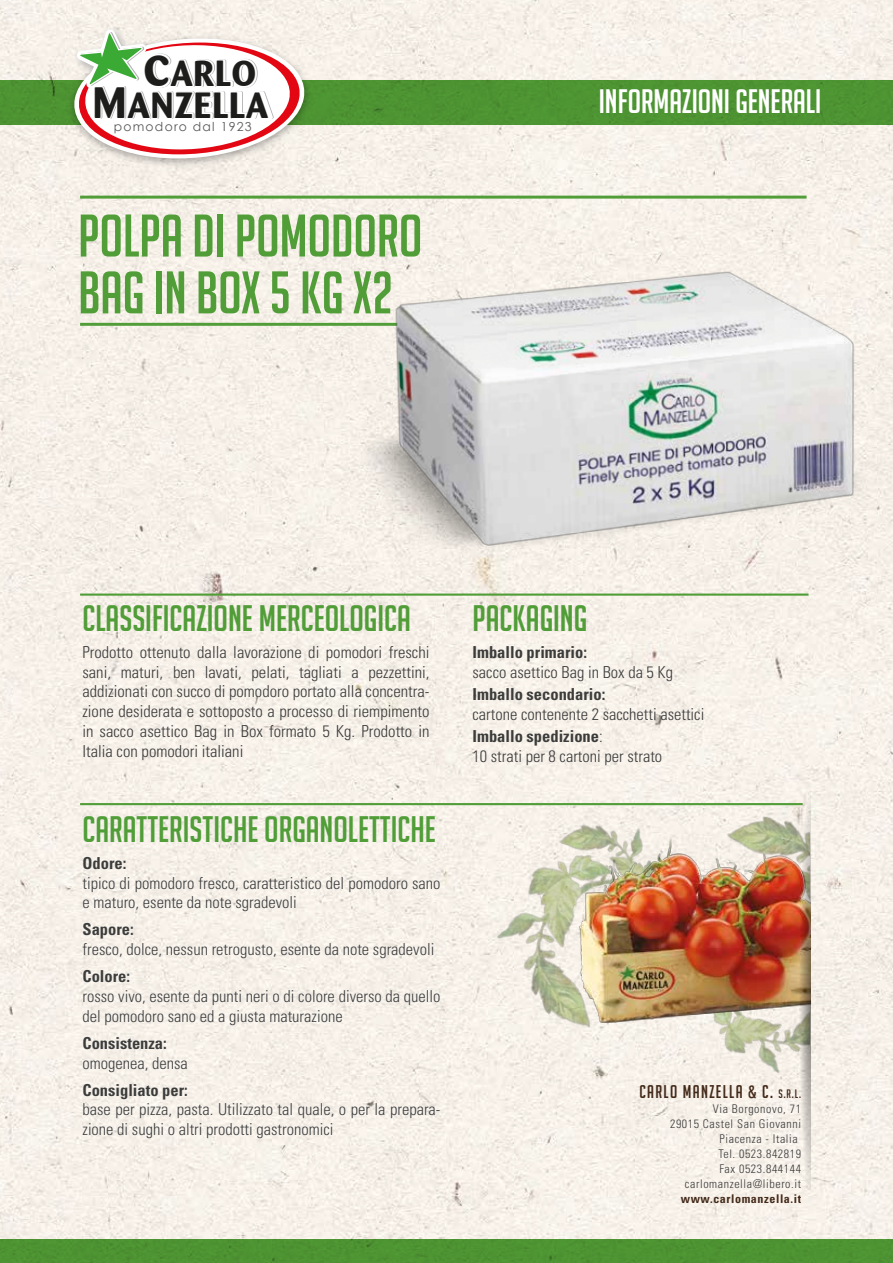
<style>
.page{position:relative;width:893px;height:1263px;background:#fff}
.page>*{position:absolute;margin:0;border:0;box-sizing:border-box;transform-origin:0 0}
.t1{font:58.5px/56.8px "Big Noodle Titling";color:#519d38}
.t2{font:700 36.3px "Barmeno";letter-spacing:.03em;color:#1d1d1b}
.t3{font:700 36.15px "Barmeno";color:#1d1d1b}
.t4{font:36px "Big Noodle Titling";color:#519d38}
.t5{font:33.15px "Big Noodle Titling";color:#fff}
.t6{font:18px "Big Noodle Titling";letter-spacing:.075em;color:#432918}
.t7{font:300 condensed 16.5px/19.8px "Univers LT Std";color:#3c3c3b}
.t8{font:700 condensed 16.5px "Univers LT Std";color:#3c3c3b}
.t9{font:12.3px "Century Gothic";letter-spacing:.1em;color:#575756}
.t10{font:300 condensed 12px/15px "Univers LT Std";letter-spacing:.05em;color:#3c3c3b;text-align:right}
.t11{font:700 condensed 12px "Univers LT Std";letter-spacing:.05em;color:#432918}
.s1{font-size:43.65px}
.s2{font-weight:700}
.s3{font-family:"Chalet Comprime Cologne Sixty"}
.s4{font-size:12px}
</style>
<div class="page">
<img style="left:0;top:0;width:893px;height:1239px">
<div style="left:0;top:80px;width:893px;height:44px;background:#4e9433"></div>
<div style="left:0;top:1239px;width:893px;height:24px;background:#4e9333"></div>
<img style="left:21px;top:0;width:338px;height:215px">
<svg style="left:69px;top:16px;width:241px;height:142px"></svg>
<hr style="left:80px;top:196px;width:726px;height:3px;background:#519d38">
<hr style="left:80px;top:323px;width:503px;height:3px;background:#519d38">
<hr style="left:80px;top:593px;width:729px;height:3px;background:#519d38">
<hr style="left:80px;top:803px;width:723px;height:2px;background:#519d38">
<img style="left:487px;top:850px;width:130px;height:193px">
<img style="left:548px;top:817px;width:116px;height:18px">
<img style="left:709px;top:1040px;width:89px;height:38px">
<img style="left:701px;top:812px;width:97px;height:23px">
<img style="left:531px;top:835px;width:267px;height:205px">
<img style="left:798px;top:784px;width:12px;height:405px">
<img style="left:358px;top:196px;width:533px;height:407px">
<h3 class="t3" style="left:144px;top:52px;width:114px"><span class="s1">C</span>ARLO</h3>
<h2 class="t2" style="left:93px;top:84px;width:177px"><span class="s1">M</span>ANZELLA</h2>
<p class="t9" style="left:114px;top:119px;width:139px">pomodoro dal 1923</p>
<h1 class="t1" style="left:78px;top:207px;width:346px">POLPA DI POMODORO<br>BAG IN BOX 5 KG X2</h1>
<h3 class="t5" style="left:599px;top:84px;width:224px">INFORMAZIONI GENERALI</h3>
<h3 class="t4" style="left:82px;top:599px;width:330px">CLASSIFICAZIONE MERCEOLOGICA</h3>
<p class="t7" style="left:82px;top:642px;width:349px;text-align:justify">Prodotto ottenuto dalla lavorazione di pomodori freschi sani, maturi, ben lavati, pelati, tagliati a pezzettini, addizionati con succo di pomodoro portato alla concentra&shy;zione desiderata e sottoposto a processo di riempimento in sacco asettico Bag in Box formato 5 Kg. Prodotto in Italia con pomodori italiani</p>
<h3 class="t4" style="left:82px;top:809px;width:355px">CARATTERISTICHE ORGANOLETTICHE</h3>
<p class="t8" style="left:82px;top:853px;width:45px">Odore:</p>
<p class="t7" style="left:82px;top:873px;width:360px">tipico di pomodoro fresco, caratteristico del pomodoro sano e maturo, esente da note sgradevoli</p>
<p class="t8" style="left:82px;top:919px;width:53px">Sapore:</p>
<p class="t7" style="left:82px;top:939px;width:353px">fresco, dolce, nessun retrogusto, esente da note sgradevoli</p>
<p class="t8" style="left:82px;top:966px;width:49px">Colore:</p>
<p class="t7" style="left:82px;top:986px;width:359px">rosso vivo, esente da punti neri o di colore diverso da quello del pomodoro sano ed a giusta maturazione</p>
<p class="t8" style="left:82px;top:1033px;width:86px">Consistenza:</p>
<p class="t7" style="left:82px;top:1053px;width:107px">omogenea, densa</p>
<p class="t8" style="left:82px;top:1079px;width:107px">Consigliato per:</p>
<p class="t7" style="left:82px;top:1099px;width:359px">base per pizza, pasta. Utilizzato tal quale, o per la prepara&shy;zione di sughi o altri prodotti gastronomici</p>
<h3 class="t4" style="left:473px;top:599px;width:116px">PACKAGING</h3>
<p class="t8" style="left:473px;top:642px;width:116px">Imballo primario:</p>
<p class="t7" style="left:473px;top:662px;width:202px">sacco asettico Bag in Box da 5 Kg</p>
<p class="t8" style="left:473px;top:684px;width:134px">Imballo secondario:</p>
<p class="t7" style="left:473px;top:703px;width:233px;line-height:22.5px">cartone contenente 2 sacchetti asettici<br><span class="s2">Imballo spedizione</span>:</p>
<p class="t7" style="left:473px;top:746px;width:191px">10 strati per 8 cartoni per strato</p>
<p class="t6" style="left:639px;top:1082px;width:163px">CARLO MANZELLA <span class="s3">&amp;</span> C. <span class="s4">S.R.L.</span></p>
<p class="t10" style="left:670px;top:1101px;width:132px">Via Borgonovo, 71<br>29015 Castel San Giovanni<br>Piacenza - Italia<br>Tel. 0523.842819<br>Fax 0523.844144 carlomanzella@libero.it</p>
<p class="t11" style="left:681px;top:1191px;width:122px">www.carlomanzella.it</p>
</div>
